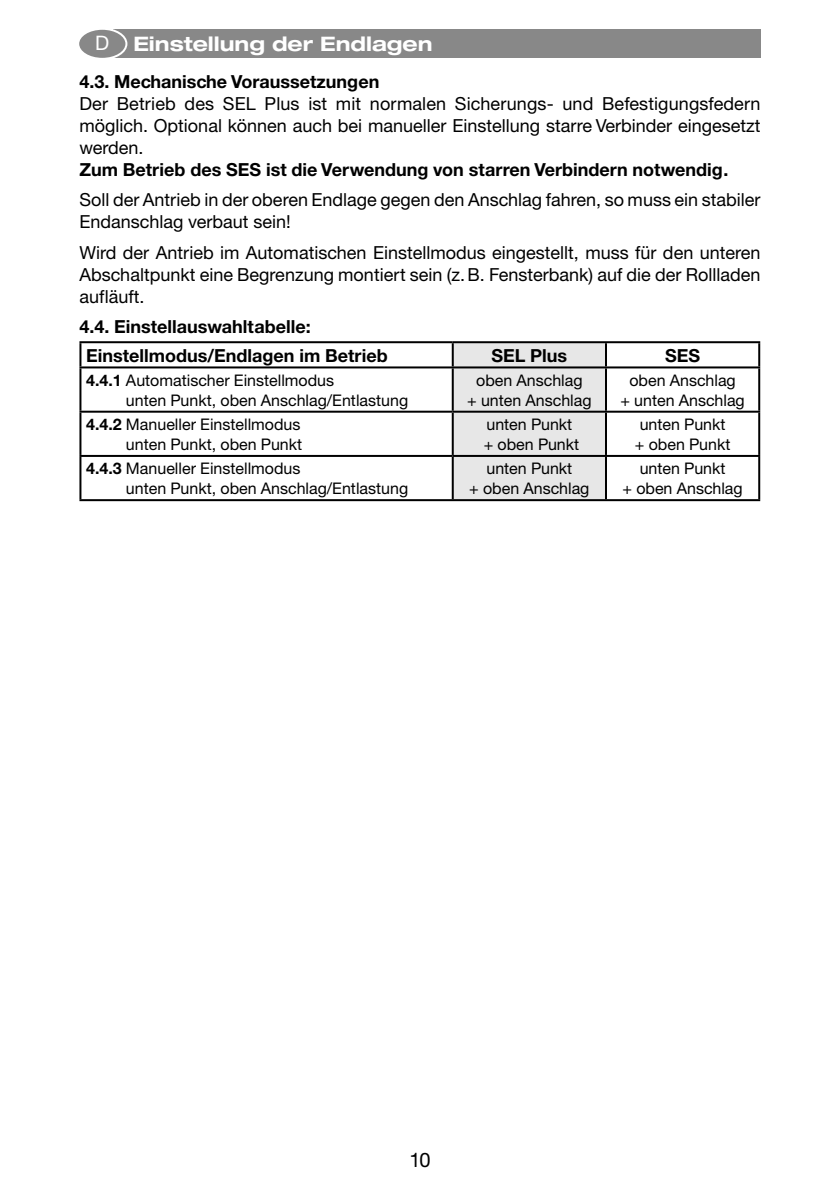
<style>
.page{position:relative;width:840px;height:1191px;background:#fff}
.page>*{position:absolute;margin:0;border:0;box-sizing:border-box;transform-origin:0 0}
.t1{font:700 expanded 20px "Helvetica Neue";color:#fff}
.t2{font:20px "Helvetica Neue CE";color:#000}
.t3{font:20px "Helvetica Neue CE";color:#fff}
.t4{font:18px/22px "Helvetica Neue CE";color:#000;text-align:justify}
.t5{font:700 18px/28.6px "Helvetica Neue CE";color:#000}
.t6{font:16px/20px "Helvetica Neue CE";color:#000;text-align:center}
.s1{font-weight:700}
</style>
<div class="page">
<div style="left:113px;top:30px;width:647px;height:28px;background:#888"></div>
<div style="left:78px;top:29px;width:48px;height:30px;background:#888;border-radius:50%"></div>
<div style="left:77px;top:28px;width:50px;height:32px;border:2px solid #fff;border-radius:50%"></div>
<div style="left:453px;top:343px;width:151px;height:156px;background:#e7e7e7"></div>
<hr style="left:79px;top:341px;width:373px;height:2px;background:#000">
<hr style="left:79px;top:343px;width:2px;height:23px;background:#000">
<hr style="left:452px;top:341px;width:153px;height:2px;background:#000">
<hr style="left:451px;top:343px;width:2px;height:23px;background:#000">
<hr style="left:605px;top:341px;width:154px;height:2px;background:#000">
<hr style="left:604px;top:343px;width:2px;height:23px;background:#000">
<hr style="left:757px;top:343px;width:2px;height:23px;background:#000">
<hr style="left:79px;top:368px;width:2px;height:43px;background:#000">
<hr style="left:451px;top:368px;width:2px;height:43px;background:#000">
<hr style="left:604px;top:368px;width:2px;height:43px;background:#000">
<hr style="left:757px;top:368px;width:2px;height:43px;background:#000">
<hr style="left:79px;top:411px;width:373px;height:2px;background:#000">
<hr style="left:79px;top:413px;width:2px;height:42px;background:#000">
<hr style="left:452px;top:411px;width:153px;height:2px;background:#000">
<hr style="left:451px;top:413px;width:2px;height:42px;background:#000">
<hr style="left:605px;top:411px;width:154px;height:2px;background:#000">
<hr style="left:604px;top:413px;width:2px;height:42px;background:#000">
<hr style="left:757px;top:413px;width:2px;height:42px;background:#000">
<hr style="left:79px;top:455px;width:373px;height:2px;background:#000">
<hr style="left:79px;top:457px;width:2px;height:42px;background:#000">
<hr style="left:452px;top:455px;width:153px;height:2px;background:#000">
<hr style="left:451px;top:457px;width:2px;height:42px;background:#000">
<hr style="left:605px;top:455px;width:154px;height:2px;background:#000">
<hr style="left:604px;top:457px;width:2px;height:42px;background:#000">
<hr style="left:757px;top:457px;width:2px;height:42px;background:#000">
<hr style="left:79px;top:499px;width:680px;height:2px;background:#000">
<hr style="left:79px;top:366px;width:680px;height:2px;background:#000">
<p class="t3" style="left:95px;top:36px;width:16px">D</p>
<p class="t5" style="left:79px;top:69px;width:301px">4.3. Mechanische Voraussetzungen</p>
<p class="t4" style="left:79px;top:94px;width:682px">Der Betrieb des SEL Plus ist mit normalen Sicherungs- und Befestigungsfedern möglich. Optional können auch bei manueller Einstellung starre Verbinder eingesetzt werden.</p>
<p class="t5" style="left:79px;top:157px;width:650px">Zum Betrieb des SES ist die Verwendung von starren Verbindern notwendig.</p>
<p class="t4" style="left:79px;top:191px;width:682px">Soll der Antrieb in der oberen Endlage gegen den Anschlag fahren, so muss ein stabiler<br>Endanschlag verbaut sein!</p>
<p class="t4" style="left:79px;top:243px;width:682px">Wird der Antrieb im Automatischen Einstellmodus eingestellt, muss für den unteren Abschaltpunkt eine Begrenzung montiert sein (z. B. Fensterbank) auf die der Rollladen aufläuft.</p>
<p class="t5" style="left:86px;top:315px;width:303px;text-indent:-7px">4.4. Einstellauswahltabelle:<br>Einstellmodus/Endlagen im Betrieb</p>
<p class="t1" style="left:133px;top:37px;width:300px">Einstellung der Endlagen</p>
<p class="t5" style="left:491px;top:343px;width:77px">SEL Plus</p>
<p class="t5" style="left:664px;top:343px;width:37px">SES</p>
<p class="t6" style="left:126px;top:372px;width:283px;text-align:left;text-indent:-40px"><span class="s1">4.4.1</span> Automatischer Einstellmodus<br>unten Punkt, oben Anschlag/Entlastung</p>
<p class="t6" style="left:467px;top:372px;width:126px">oben Anschlag<br>+ unten Anschlag</p>
<p class="t6" style="left:620px;top:372px;width:126px">oben Anschlag<br>+ unten Anschlag</p>
<p class="t6" style="left:86px;top:416px;width:217px;text-align:right"><span class="s1">4.4.2</span> Manueller Einstellmodus unten Punkt, oben Punkt</p>
<p class="t6" style="left:483px;top:416px;width:97px;text-align:left">unten Punkt + oben Punkt</p>
<p class="t6" style="left:634px;top:416px;width:97px">unten Punkt + oben Punkt</p>
<p class="t6" style="left:126px;top:460px;width:283px;text-align:left;text-indent:-40px"><span class="s1">4.4.3</span> Manueller Einstellmodus<br>unten Punkt, oben Anschlag/Entlastung</p>
<p class="t6" style="left:469px;top:460px;width:122px">unten Punkt<br>+ oben Anschlag</p>
<p class="t6" style="left:622px;top:460px;width:122px">unten Punkt<br>+ oben Anschlag</p>
<p class="t2" style="left:409px;top:1152px;width:23px">10</p>
</div>
